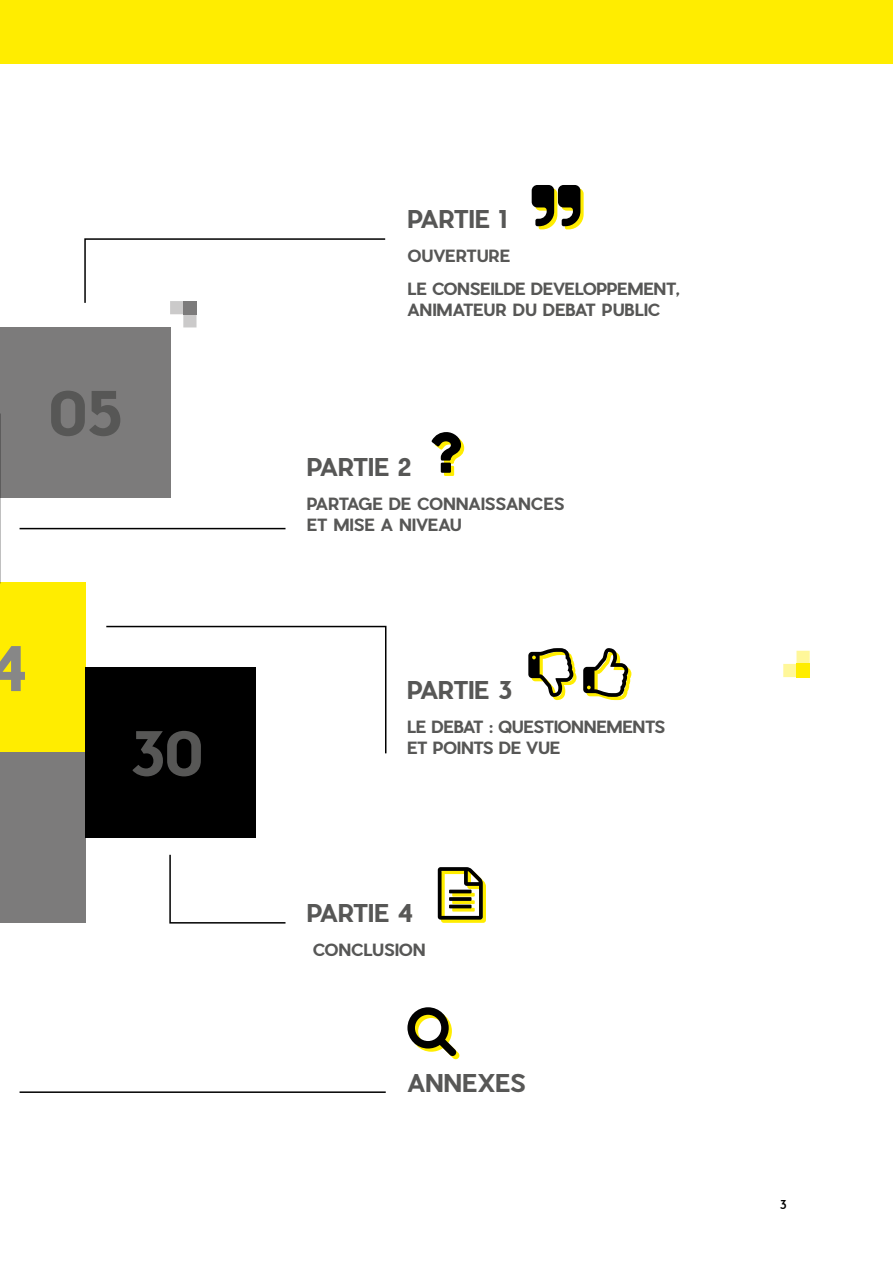
<style>
.page{position:relative;width:893px;height:1263px;background:#fff}
.page>*{position:absolute;margin:0;border:0;box-sizing:border-box;transform-origin:0 0}
.t1{font:700 60px "Pier Sans";color:#575756}
.t2{font:700 60px "Pier Sans";color:#878787}
.t3{font:700 24px "Pier Sans";letter-spacing:-.01em;color:#575756}
.t4{font:700 16.5px/21px "Pier Sans";letter-spacing:-.015em;color:#575756}
.t5{font:500 12px "Pier Sans";color:#000}
</style>
<div class="page">
<div style="left:0;top:0;width:893px;height:64px;background:#ffed00"></div>
<svg style="left:783px;top:651px;width:27px;height:26px"></svg>
<div style="left:0;top:327px;width:170px;height:171px;background:#7c7b7b"></div>
<div style="left:0;top:583px;width:85px;height:170px;background:#ffed00"></div>
<div style="left:0;top:753px;width:85px;height:170px;background:#7c7b7b"></div>
<div style="left:85px;top:668px;width:170px;height:170px;background:#000"></div>
<svg style="left:84px;top:238px;width:302px;height:89px"></svg>
<hr style="left:20px;top:528px;width:265px;height:1px;background:#000">
<svg style="left:169px;top:854px;width:117px;height:70px"></svg>
<svg style="left:105px;top:625px;width:282px;height:130px"></svg>
<hr style="left:20px;top:1091px;width:366px;height:2px;background:#000">
<svg style="left:407px;top:1007px;width:52px;height:52px"></svg>
<svg style="left:583px;top:648px;width:48px;height:52px"></svg>
<svg style="left:528px;top:648px;width:48px;height:52px"></svg>
<svg style="left:431px;top:432px;width:33px;height:44px"></svg>
<svg style="left:438px;top:867px;width:48px;height:56px"></svg>
<svg style="left:532px;top:185px;width:52px;height:44px"></svg>
<h1 class="t1" style="left:49px;top:372px;width:75px">05</h1>
<h1 class="t2" style="left:-11px;top:627px;width:39px">4</h1>
<h1 class="t1" style="left:130px;top:712px;width:74px">30</h1>
<h2 class="t3" style="left:407px;top:202px;width:101px">PARTIE 1</h2>
<p class="t4" style="left:407px;top:238px;width:274px;line-height:33.8px">OUVERTURE<br>LE CONSEILDE DEVELOPPEMENT,</p>
<p class="t4" style="left:407px;top:300px;width:255px">ANIMATEUR DU DEBAT PUBLIC</p>
<h2 class="t3" style="left:307px;top:450px;width:106px">PARTIE 2</h2>
<p class="t4" style="left:307px;top:493px;width:259px">PARTAGE DE CONNAISSANCES<br>ET MISE A NIVEAU</p>
<h2 class="t3" style="left:407px;top:674px;width:106px">PARTIE 3</h2>
<p class="t4" style="left:407px;top:716px;width:260px">LE DEBAT : QUESTIONNEMENTS<br>ET POINTS DE VUE</p>
<h2 class="t3" style="left:307px;top:896px;width:108px">PARTIE 4</h2>
<p class="t4" style="left:313px;top:939px;width:114px">CONCLUSION</p>
<h2 class="t3" style="left:407px;top:1066px;width:120px">ANNEXES</h2>
<p class="t5" style="left:780px;top:1196px;width:8px">3</p>
</div>
